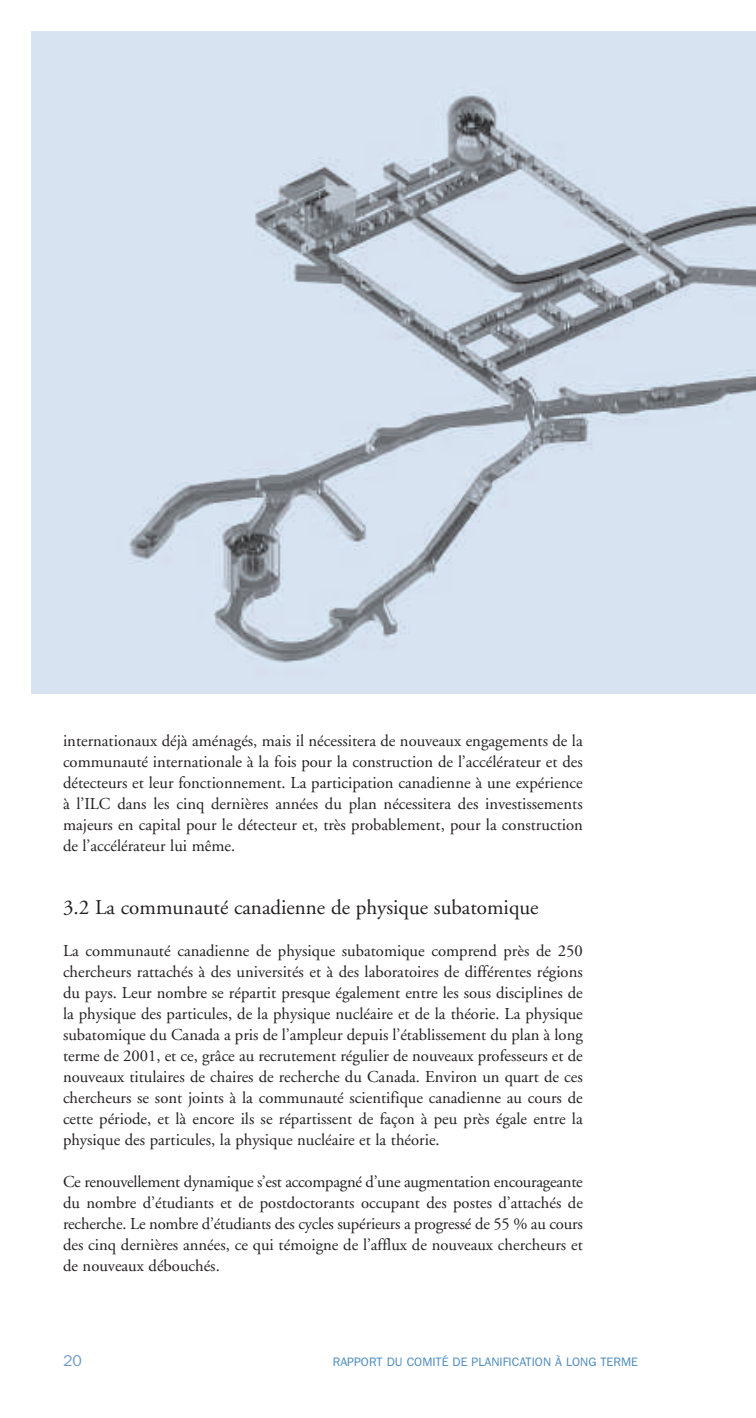
<style>
.page{position:relative;width:756px;height:1418px;background:#fff}
.page>*{position:absolute;margin:0;border:0;box-sizing:border-box;transform-origin:0 0}
.t1{font:21px "Adobe Garamond";color:#231f20}
.t2{font:16.62px/21px "Adobe Garamond";color:#231f20;text-align:justify}
.t3{font:15.75px "Franklin Gothic";color:#6e9bc9}
.t4{font:12.25px "Franklin Gothic";color:#4a89be}
</style>
<div class="page">
<img style="left:32px;top:32px;width:724px;height:661px">
<p class="t2" style="left:63px;top:731px;width:521px">internationaux déjà aménagés, mais il nécessitera de nouveaux engagements de la communauté internationale à la fois pour la construction de l’accélérateur et des détecteurs et leur fonctionnement. La participation canadienne à une expérience à l’ILC dans les cinq dernières années du plan nécessitera des investissements majeurs en capital pour le détecteur et, très probablement, pour la construction de l’accélérateur lui même.</p>
<p class="t1" style="left:63px;top:898px;width:477px">3.2 La communauté canadienne de physique subatomique</p>
<p class="t2" style="left:63px;top:941px;width:521px">La communauté canadienne de physique subatomique comprend près de 250 chercheurs rattachés à des universités et à des laboratoires de différentes régions du pays. Leur nombre se répartit presque également entre les sous disciplines de la physique des particules, de la physique nucléaire et de la théorie. La physique subatomique du Canada a pris de l’ampleur depuis l’établissement du plan à long terme de 2001, et ce, grâce au recrutement régulier de nouveaux professeurs et de nouveaux titulaires de chaires de recherche du Canada. Environ un quart de ces chercheurs se sont joints à la communauté scientifique canadienne au cours de cette période, et là encore ils se répartissent de façon à peu près égale entre la physique des particules, la physique nucléaire et la théorie.</p>
<p class="t2" style="left:63px;top:1172px;width:521px">Ce renouvellement dynamique s’est accompagné d’une augmentation encourageante du nombre d’étudiants et de postdoctorants occupant des postes d’attachés de recherche. Le nombre d’étudiants des cycles supérieurs a progressé de 55 % au cours des cinq dernières années, ce qui témoigne de l’afflux de nouveaux chercheurs et de nouveaux débouchés.</p>
<p class="t3" style="left:63px;top:1351px;width:20px">20</p>
<p class="t4" style="left:333px;top:1354px;width:307px">RAPPORT DU COMITÉ DE PLANIFICATION À LONG TERME</p>
</div>
